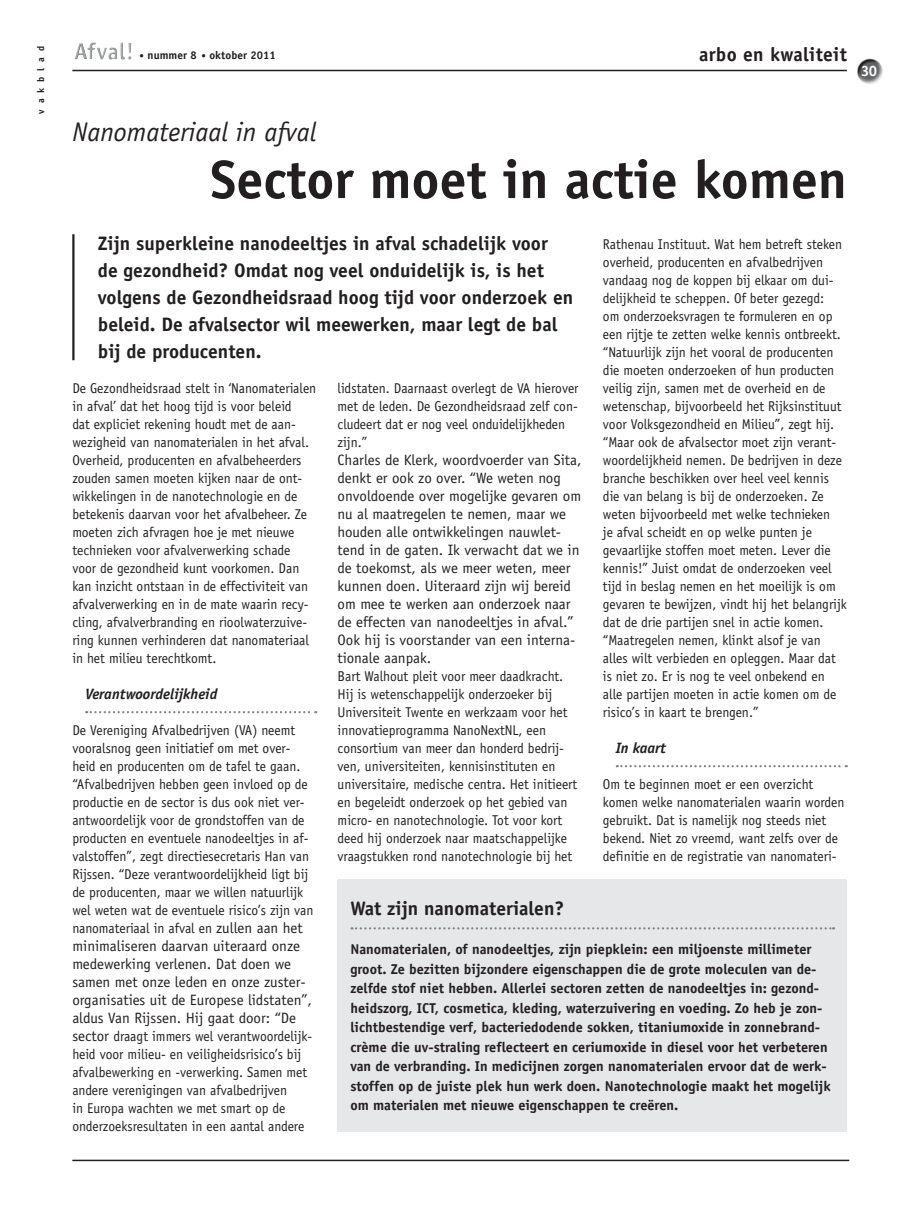
<style>
.page{position:relative;width:915px;height:1212px;background:#fff}
.page>*{position:absolute;margin:0;border:0;box-sizing:border-box;transform-origin:0 0}
.t1{font:700 54px "Officina Sans";color:#231f20}
.t2{font:italic 27px "Officina Sans";color:#231f20}
.t3{font:700 19.5px/27px "Officina Sans";color:#231f20}
.t4{font:15px/18px "Officina Sans";color:#231f20}
.t5{font:italic 700 15px "Officina Sans";color:#231f20}
.t6{font:700 15px "Officina Sans";color:#fff}
.t7{font:14.25px/18px "Officina Sans";color:#231f20;scale:.95 1}
.t8{font:700 14.25px/19.5px "Officina Sans";color:#231f20}
.t9{font:700 11.25px "Officina Sans";letter-spacing:.005em;color:#231f20}
.t10{font:700 9.75px "Officina Sans";letter-spacing:.6em;color:#231f20}
.s1{font-size:9px}
.s2{font-size:15px}
</style>
<div class="page">
<img style="left:857px;top:58px;width:26px;height:26px">
<hr style="left:72px;top:1160px;width:777px;height:1px;background:#231f20">
<hr style="left:72px;top:70px;width:774px;height:1px;background:#231f20">
<img style="left:75px;top:42px;width:57px;height:18px">
<svg style="left:86px;top:711px;width:230px;height:2px"></svg>
<svg style="left:616px;top:765px;width:230px;height:2px"></svg>
<div style="left:337px;top:879px;width:509px;height:252px;background:#e6e7e9"></div>
<svg style="left:351px;top:927px;width:482px;height:2px"></svg>
<hr style="left:72px;top:234px;width:2px;height:126px;background:#231f20">
<p class="t10" style="left:35px;top:113px;width:69px;rotate:-90deg">vakblad</p>
<p class="t9" style="left:139px;top:48px;width:138px"><span class="s1">•</span> nummer 8 <span class="s1">•</span> oktober 2011</p>
<h3 class="t3" style="left:698px;top:41px;width:149px">arbo en kwaliteit</h3>
<h2 class="t2" style="left:72px;top:116px;width:245px">Nanomateriaal in afval</h2>
<h1 class="t1" style="left:210px;top:146px;width:638px">Sector moet in actie komen</h1>
<p class="t3" style="left:98px;top:229px;width:476px">Zijn superkleine nanodeeltjes in afval schadelijk voor<br>de gezondheid? Omdat nog veel onduidelijk is, is het volgens de Gezondheidsraad hoog tijd voor onderzoek en beleid. De afvalsector wil meewerken, maar legt de bal bij de producenten.</p>
<p class="t7" style="left:602px;top:235px;width:258px">Rathenau Instituut. Wat hem betreft steken overheid, producenten en afvalbedrijven vandaag nog de koppen bij elkaar om dui&shy;delijkheid te scheppen. Of beter gezegd:<br>om onderzoeksvragen te formuleren en op een rijtje te zetten welke kennis ontbreekt. “Natuurlijk zijn het vooral de producenten die moeten onderzoeken of hun producten veilig zijn, samen met de overheid en de wetenschap, bijvoorbeeld het Rijksinstituut voor Volksgezondheid en Milieu”, zegt hij. “Maar ook de afvalsector moet zijn verant&shy;woordelijkheid nemen. De bedrijven in deze branche beschikken over heel veel kennis die van belang is bij de onderzoeken. Ze weten bijvoorbeeld met welke technieken<br>je afval scheidt en op welke punten je gevaarlijke stoffen moet meten. Lever die kennis!” Juist omdat de onderzoeken veel tijd in beslag nemen en het moeilijk is om gevaren te bewijzen, vindt hij het belangrijk dat de drie partijen snel in actie komen. “Maatregelen nemen, klinkt alsof je van alles wilt verbieden en opleggen. Maar dat is niet zo. Er is nog te veel onbekend en alle partijen moeten in actie komen om de risico’s in kaart te brengen.”</p>
<p class="t5" style="left:615px;top:739px;width:52px">In kaart</p>
<p class="t7" style="left:602px;top:775px;width:255px">Om te beginnen moet er een overzicht komen welke nanomaterialen waarin worden gebruikt. Dat is namelijk nog steeds niet bekend. Niet zo vreemd, want zelfs over de definitie en de registratie van nanomateri-</p>
<p class="t7" style="left:337px;top:379px;width:255px">lidstaten. Daarnaast overlegt de VA hierover met de leden. De Gezondheidsraad zelf con&shy;cludeert dat er nog veel onduidelijkheden zijn.”</p>
<p class="t4" style="left:337px;top:451px;width:245px">Charles de Klerk, woordvoerder van Sita, denkt er ook zo over. “We weten nog onvoldoende over mogelijke gevaren om nu al maatregelen te nemen, maar we houden alle ontwikkelingen nauwlet&shy;tend in de gaten. Ik verwacht dat we in de toekomst, als we meer weten, meer kunnen doen. Uiteraard zijn wij bereid om mee te werken aan onderzoek naar de effecten van nanodeeltjes in afval.” Ook hij is voorstander van een interna&shy;tionale aanpak.</p>
<p class="t7" style="left:337px;top:667px;width:254px">Bart Walhout pleit voor meer daadkracht.<br>Hij is wetenschappelijk onderzoeker bij Universiteit Twente en werkzaam voor het innovatieprogramma NanoNextNL, een consortium van meer dan honderd bedrij&shy;ven, universiteiten, kennisinstituten en universitaire, medische centra. Het initieert en begeleidt onderzoek op het gebied van micro- en nanotechnologie. Tot voor kort deed hij onderzoek naar maatschappelijke vraagstukken rond nanotechnologie bij het</p>
<p class="t7" style="left:72px;top:379px;width:258px">De Gezondheidsraad stelt in ‘Nanomaterialen in afval’ dat het hoog tijd is voor beleid<br>dat expliciet rekening houdt met de aan&shy;wezigheid van nanomaterialen in het afval.<br>Overheid, producenten en afvalbeheerders zouden samen moeten kijken naar de ont&shy;wikkelingen in de nanotechnologie en de betekenis daarvan voor het afvalbeheer. Ze moeten zich afvragen hoe je met nieuwe technieken voor afvalverwerking schade voor de gezondheid kunt voorkomen. Dan kan inzicht ontstaan in de effectiviteit van afvalverwerking en in de mate waarin recy&shy;cling, afvalverbranding en rioolwaterzuive&shy;ring kunnen verhinderen dat nanomateriaal in het milieu terechtkomt.</p>
<p class="t5" style="left:85px;top:685px;width:134px">Verantwoordelijkheid</p>
<p class="t7" style="left:72px;top:721px;width:255px">De Vereniging Afvalbedrijven (VA) neemt vooralsnog geen initiatief om met over&shy;heid en producenten om de tafel te gaan. “Afvalbedrijven hebben geen invloed op de productie en de sector is dus ook niet ver&shy;antwoordelijk voor de grondstoffen van de producten en eventuele nanodeeltjes in af&shy;valstoffen”, zegt directiesecretaris Han van Rijssen. “Deze verantwoordelijkheid ligt bij de producenten, maar we willen natuurlijk wel weten wat de eventuele risico’s zijn van nanomateriaal in afval en <span class="s2">zullen aan het</span></p>
<p class="t4" style="left:72px;top:937px;width:241px">minimaliseren daarvan uiteraard onze medewerking verlenen. Dat doen we samen met onze leden en onze zuster&shy;organisaties uit de Europese lidstaten”, aldus Van Rijssen. Hij gaat door: “De</p>
<p class="t7" style="left:72px;top:1027px;width:254px"><span class="s2">sector</span> draagt immers wel verantwoordelijk&shy;heid voor milieu- en veiligheidsrisico’s bij afvalbewerking en -verwerking. Samen met andere verenigingen van afvalbedrijven<br>in Europa wachten we met smart op de onderzoeksresultaten in een aantal andere</p>
<h3 class="t3" style="left:350px;top:895px;width:215px">Wat zijn nanomaterialen?</h3>
<p class="t8" style="left:350px;top:939px;width:482px">Nanomaterialen, of nanodeeltjes, zijn piepklein: een miljoenste millimeter groot. Ze bezitten bijzondere eigenschappen die de grote moleculen van de&shy;zelfde stof niet hebben. Allerlei sectoren zetten de nanodeeltjes in: gezond&shy;heidszorg, ICT, cosmetica, kleding, waterzuivering en voeding. Zo heb je zon&shy;lichtbestendige verf, bacteriedodende sokken, titaniumoxide in zonnebrand&shy;crème die uv-straling reflecteert en ceriumoxide in diesel voor het verbeteren van de verbranding. In medicijnen zorgen nanomaterialen ervoor dat de werk&shy;stoffen op de juiste plek hun werk doen. Nanotechnologie maakt het mogelijk om materialen met nieuwe eigenschappen te creëren.</p>
<p class="t6" style="left:860px;top:62px;width:17px">30</p>
</div>
